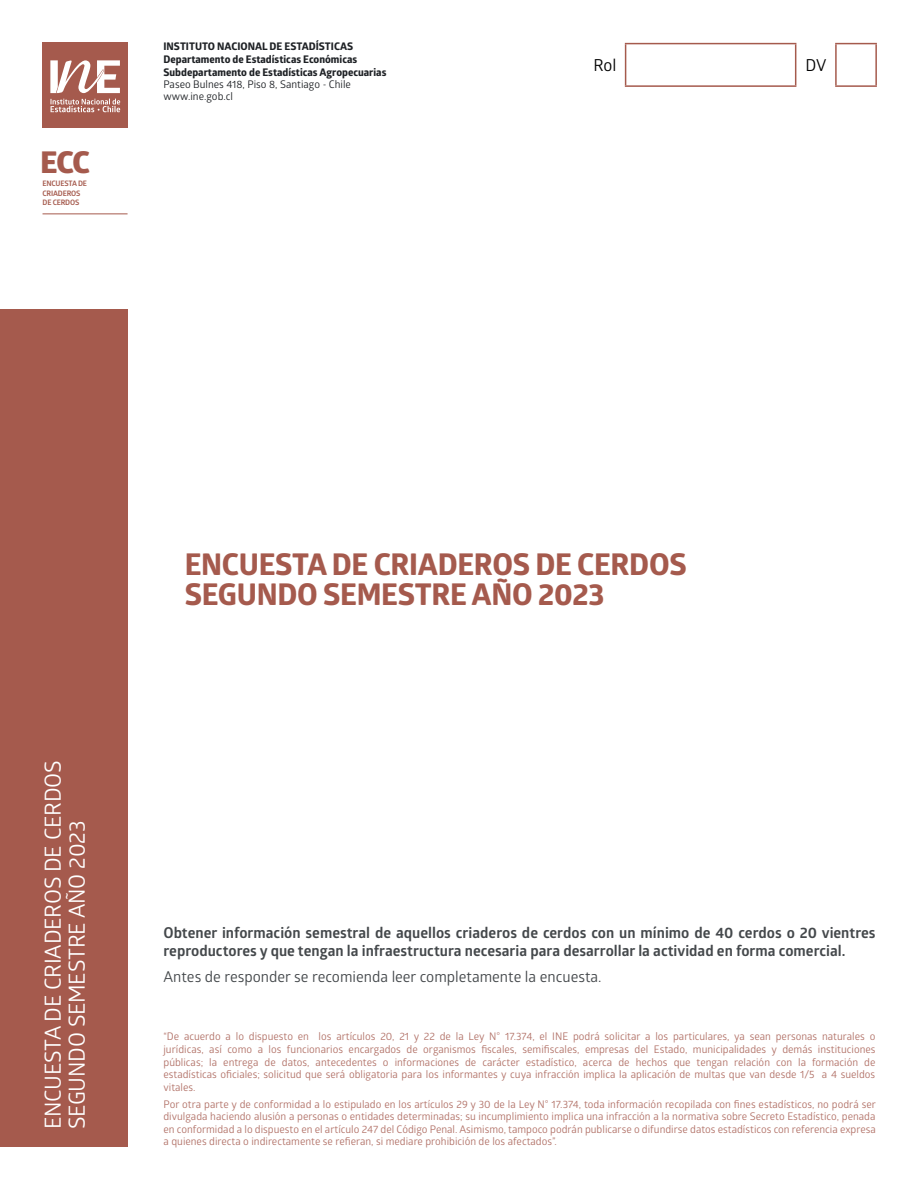
<style>
.page{position:relative;width:918px;height:1188px;background:#fff}
.page>*{position:absolute;margin:0;border:0;box-sizing:border-box;transform-origin:0 0}
.t1{font:700 30px/30px "Globerx";letter-spacing:-.01em;color:#a55a4d}
.t2{font:800 30px "Glober";color:#a55a4d}
.t3{font:22.2px/24px "Glober";letter-spacing:-.01em;color:#fff}
.t4{font:16.5px "Glober";color:#000001}
.t5{font:700 15px/18px "Glober";color:#44484b}
.t6{font:15px "Glober";color:#44484b}
.t7{font:10.5px/12.6px "Glober";color:#b27268;text-align:justify}
.t8{font:700 10.5px/12.6px "Globerx";color:#1e2125}
.t9{font:10.5px/11.7px "Glober";color:#1e2125}
.t10{font:700 7.5px/9.8px "Glober";letter-spacing:-.025em;color:#a55a4d}
</style>
<div class="page">
<div style="left:43px;top:43px;width:85px;height:85px;background:#a55a4d"></div>
<svg style="left:50px;top:60px;width:70px;height:33px"></svg>
<svg style="left:50px;top:99px;width:70px;height:13px"></svg>
<div style="left:0;top:309px;width:128px;height:838px;background:#a55a4d"></div>
<hr style="left:43px;top:213px;width:85px;height:1px;background:#a55a4d">
<hr style="left:625px;top:85px;width:171px;height:2px;background:#a55a4d">
<hr style="left:835px;top:85px;width:42px;height:2px;background:#a55a4d">
<hr style="left:625px;top:44px;width:1px;height:41px;background:#a55a4d">
<hr style="left:625px;top:43px;width:171px;height:1px;background:#a55a4d">
<hr style="left:795px;top:44px;width:1px;height:41px;background:#a55a4d">
<hr style="left:835px;top:44px;width:2px;height:41px;background:#a55a4d">
<hr style="left:835px;top:43px;width:42px;height:1px;background:#a55a4d">
<hr style="left:875px;top:44px;width:2px;height:41px;background:#a55a4d">
<h1 class="t2" style="left:41px;top:140px;width:51px">ECC</h1>
<p class="t10" style="left:43px;top:178px;width:46px">ENCUESTA DE<br>CRIADEROS<br>DE CERDOS</p>
<p class="t8" style="left:163px;top:40px;width:224px">INSTITUTO NACIONAL DE ESTADÍSTICAS<br>Departamento de Estadísticas Económicas<br>Subdepartamento de Estadísticas Agropecuarias</p>
<p class="t9" style="left:163px;top:78px;width:189px">Paseo Bulnes 418, Piso 8, Santiago - Chile www.ine.gob.cl</p>
<h3 class="t4" style="left:593px;top:54px;width:24px">Rol</h3>
<h3 class="t4" style="left:805px;top:54px;width:23px">DV</h3>
<h2 class="t3" style="left:40px;top:1129px;width:370px;rotate:-90deg">ENCUESTA DE CRIADEROS DE CERDOS<br>SEGUNDO SEMESTRE AÑO 2023</h2>
<h1 class="t1" style="left:185px;top:549px;width:503px">ENCUESTA DE CRIADEROS DE CERDOS<br>SEGUNDO SEMESTRE AÑO 2023</h1>
<h3 class="t5" style="left:163px;top:923px;width:714px">Obtener información semestral de aquellos criaderos de cerdos con un mínimo de 40 cerdos o 20 vientres reproductores y que tengan la infraestructura necesaria para desarrollar la actividad en forma comercial.</h3>
<h3 class="t6" style="left:164px;top:967px;width:440px">Antes de responder se recomienda leer completamente la encuesta.</h3>
<p class="t7" style="left:163px;top:1030px;width:714px">“De acuerdo a lo dispuesto en los artículos 20, 21 y 22 de la Ley N° 17.374, el INE podrá solicitar a los particulares, ya sean personas naturales o jurídicas, así como a los funcionarios encargados de organismos fiscales, semifiscales, empresas del Estado, municipalidades y demás instituciones públicas; la entrega de datos, antecedentes o informaciones de carácter estadístico, acerca de hechos que tengan relación con la formación de estadísticas oficiales; solicitud que será obligatoria para los informantes y cuya infracción implica la aplicación de multas que van desde 1/5 a 4 sueldos vitales.</p>
<p class="t7" style="left:163px;top:1097px;width:714px">Por otra parte y de conformidad a lo estipulado en los artículos 29 y 30 de la Ley N° 17.374, toda información recopilada con fines estadísticos, no podrá ser divulgada haciendo alusión a personas o entidades determinadas; su incumplimiento implica una infracción a la normativa sobre Secreto Estadístico, penada en conformidad a lo dispuesto en el artículo 247 del Código Penal. Asimismo, tampoco podrán publicarse o difundirse datos estadísticos con referencia expresa a quienes directa o indirectamente se refieran, si mediare prohibición de los afectados”.</p>
</div>
